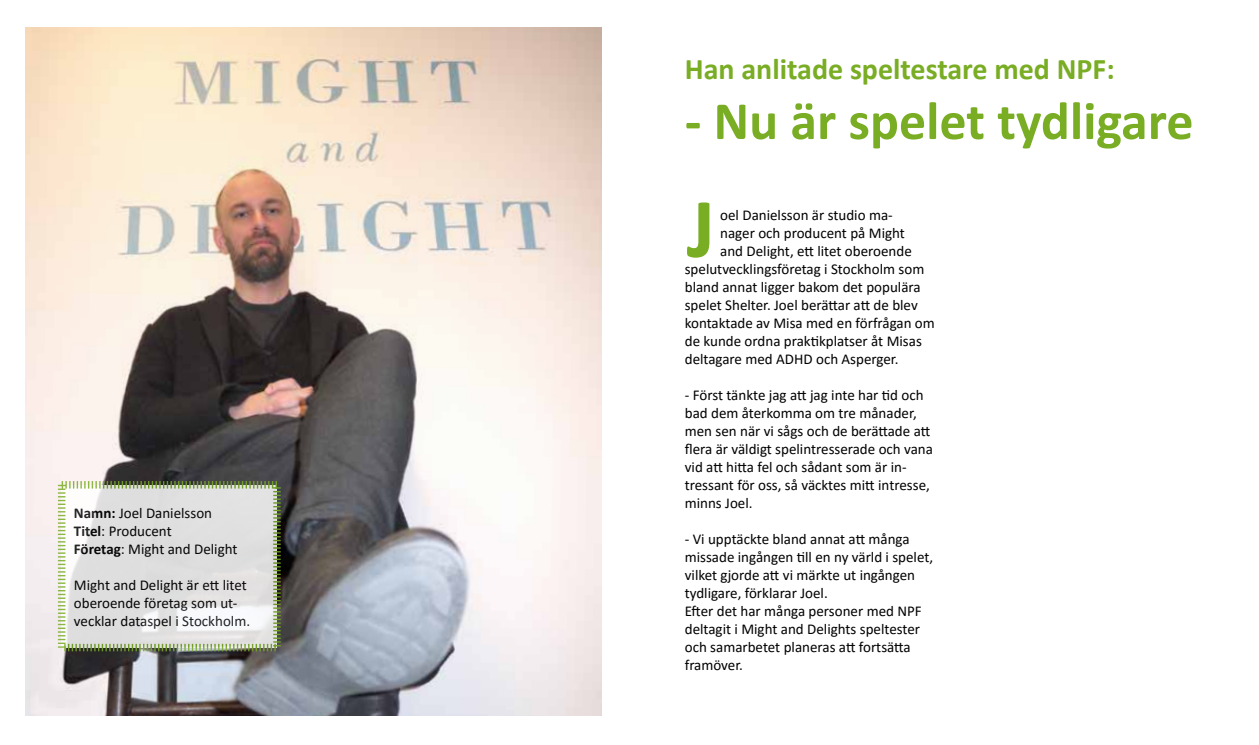
<style>
.page{position:relative;width:1259px;height:745px;background:#fff}
.page>*{position:absolute;margin:0;border:0;box-sizing:border-box;transform-origin:0 0}
.t1{font:700 85.5px "Calibri";color:#79ad23}
.t2{font:700 54px "Calibri";color:#79ad23}
.t3{font:700 30px "Calibri";color:#79ad23}
.t4{font:15px/18px "Calibri";color:#000}
.s1{font-weight:700}
</style>
<div class="page">
<img style="left:26px;top:28px;width:575px;height:687px">
<svg style="left:57px;top:479px;width:225px;height:173px"></svg>
<p class="t4" style="left:74px;top:503px;width:165px"><span class="s1">Namn:</span> Joel Danielsson<br><span class="s1">Titel</span>: Producent<br><span class="s1">Företag</span>: Might and Delight</p>
<p class="t4" style="left:74px;top:575px;width:178px">Might and Delight är ett litet oberoende företag som ut&shy;vecklar dataspel i Stockholm.</p>
<h3 class="t3" style="left:685px;top:48px;width:431px">Han anlitade speltestare med NPF:</h3>
<h2 class="t2" style="left:685px;top:83px;width:510px">- Nu är spelet tydligare</h2>
<h1 class="t1" style="left:687px;top:168px;width:30px">J</h1>
<p class="t4" style="left:720px;top:205px;width:174px">oel Danielsson är studio ma-</p>
<p class="t4" style="left:720px;top:223px;width:186px">nager och producent på Might</p>
<p class="t4" style="left:720px;top:241px;width:193px">and Delight, ett litet oberoende</p>
<p class="t4" style="left:685px;top:259px;width:241px">spelutvecklingsföretag i Stockholm som</p>
<p class="t4" style="left:685px;top:277px;width:237px">bland annat ligger bakom det populära</p>
<p class="t4" style="left:685px;top:295px;width:234px">spelet Shelter. Joel berättar att de blev</p>
<p class="t4" style="left:685px;top:313px;width:251px">kontaktade av Misa med en förfrågan om</p>
<p class="t4" style="left:685px;top:331px;width:239px">de kunde ordna praktikplatser åt Misas</p>
<p class="t4" style="left:685px;top:349px;width:215px">deltagare med ADHD och Asperger.</p>
<p class="t4" style="left:685px;top:385px;width:250px">- Först tänkte jag att jag inte har tid och bad dem återkomma om tre månader, men sen när vi sågs och de berättade att flera är väldigt spelintresserade och vana vid att hitta fel och sådant som är in&shy;tressant för oss, så väcktes mitt intresse, minns Joel.</p>
<p class="t4" style="left:685px;top:529px;width:250px">- Vi upptäckte bland annat att många missade ingången till en ny värld i spelet, vilket gjorde att vi märkte ut ingången tydligare, förklarar Joel.<br>Efter det har många personer med NPF deltagit i Might and Delights speltester och samarbetet planeras att fortsätta framöver.</p>
</div>
